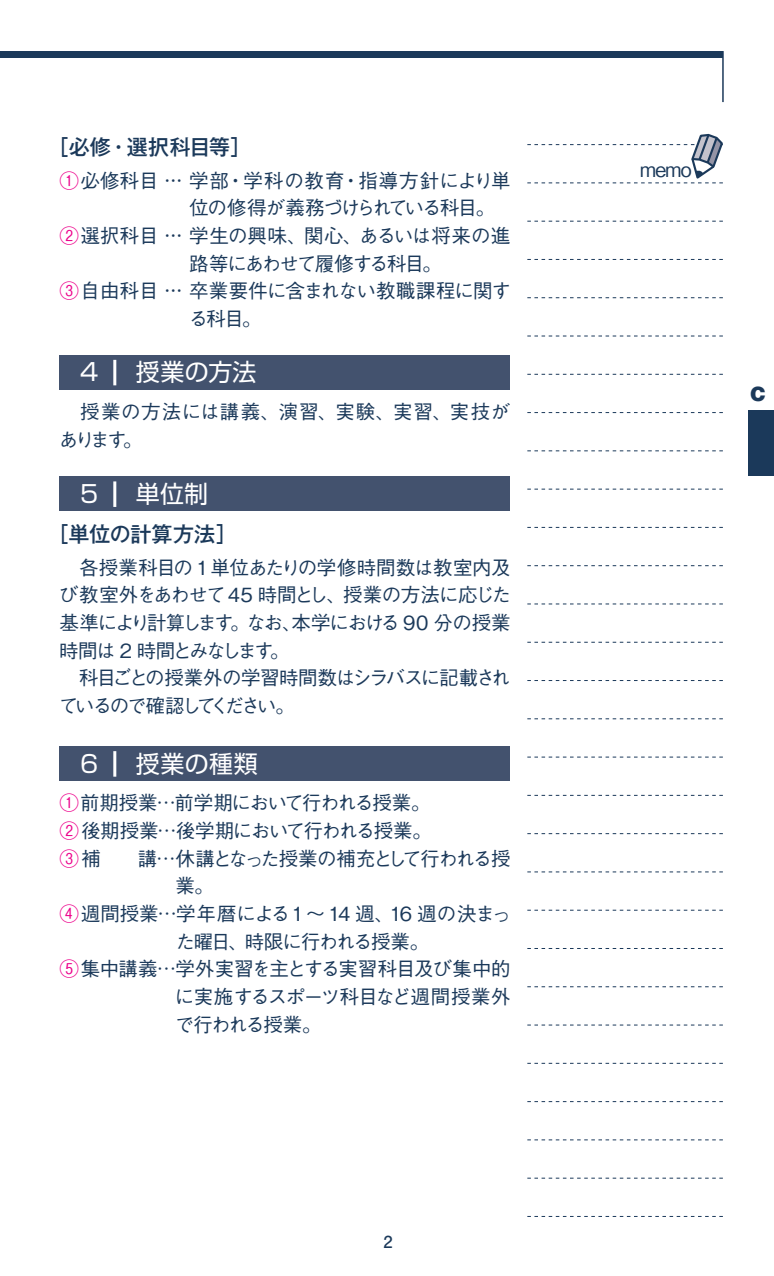
<style>
.page{position:relative;width:774px;height:1276px;background:#fff}
.page>*{position:absolute;margin:0;border:0;box-sizing:border-box;transform-origin:0 0}
.t1{font:24px "Shin Go Pro";letter-spacing:.01em;color:#fff}
.t2{font:500 21px "Gothic MB101 Pro";letter-spacing:.005em;color:#1b395a}
.t3{font:900 19.8px "Helvetica";color:#1b395a}
.t4{font:500 19.5px/27.6px "Gothic BBB Pro";letter-spacing:-.05em;color:#1b395a}
.t5{font:500 19.5px/27.6px "Gothic BBB Pro";letter-spacing:.035em;color:#1b395a}
.t6{font:500 19.5px "Gothic BBB Pro";color:#1b395a}
.t7{font:500 19.5px "Gothic BBB Pro";letter-spacing:-.095em;color:#1b395a}
.t8{font:500 19.5px "Gothic BBB Pro";letter-spacing:-.005em;color:#1b395a}
.t9{font:500 19.5px "Gothic BBB Pro";letter-spacing:-.03em;color:#1b395a}
.t10{font:500 19.5px "Gothic BBB Pro";letter-spacing:-.07em;color:#1b395a}
.t11{font:500 19.5px "Gothic BBB Pro";letter-spacing:-.075em;color:#1b395a}
.t12{font:500 19.5px "Gothic BBB Pro";letter-spacing:-.09em;color:#1b395a}
.t13{font:500 19.5px "Gothic BBB Pr 5";color:#1b395a}
.t14{font:700 16.5px "Futo Go B101 Pro";color:#1b395a}
.s1{color:#ed028c}
</style>
<div class="page">
<svg style="left:527px;top:1216px;width:196px;height:1px"></svg>
<svg style="left:527px;top:1177px;width:196px;height:1px"></svg>
<svg style="left:527px;top:1139px;width:196px;height:1px"></svg>
<svg style="left:527px;top:1101px;width:196px;height:1px"></svg>
<svg style="left:527px;top:1062px;width:196px;height:2px"></svg>
<svg style="left:527px;top:1024px;width:196px;height:1px"></svg>
<svg style="left:527px;top:986px;width:196px;height:1px"></svg>
<svg style="left:527px;top:948px;width:196px;height:1px"></svg>
<svg style="left:527px;top:909px;width:196px;height:1px"></svg>
<svg style="left:527px;top:871px;width:196px;height:1px"></svg>
<svg style="left:527px;top:833px;width:196px;height:1px"></svg>
<svg style="left:527px;top:795px;width:196px;height:1px"></svg>
<svg style="left:527px;top:756px;width:196px;height:1px"></svg>
<svg style="left:527px;top:718px;width:196px;height:1px"></svg>
<svg style="left:527px;top:680px;width:196px;height:1px"></svg>
<svg style="left:527px;top:642px;width:196px;height:1px"></svg>
<svg style="left:527px;top:603px;width:196px;height:1px"></svg>
<svg style="left:527px;top:565px;width:196px;height:1px"></svg>
<svg style="left:527px;top:527px;width:196px;height:1px"></svg>
<svg style="left:527px;top:488px;width:196px;height:1px"></svg>
<svg style="left:527px;top:450px;width:196px;height:1px"></svg>
<svg style="left:527px;top:412px;width:196px;height:1px"></svg>
<svg style="left:527px;top:374px;width:196px;height:1px"></svg>
<svg style="left:527px;top:335px;width:196px;height:1px"></svg>
<svg style="left:527px;top:297px;width:196px;height:1px"></svg>
<svg style="left:527px;top:259px;width:196px;height:1px"></svg>
<svg style="left:527px;top:221px;width:196px;height:1px"></svg>
<svg style="left:527px;top:133px;width:196px;height:50px"></svg>
<div style="left:60px;top:477px;width:450px;height:34px;background:#43526e"></div>
<hr style="left:113px;top:481px;width:3px;height:26px;background:#fff">
<div style="left:60px;top:355px;width:450px;height:34px;background:#43526e"></div>
<hr style="left:113px;top:360px;width:3px;height:25px;background:#fff">
<div style="left:60px;top:746px;width:450px;height:34px;background:#43526e"></div>
<hr style="left:113px;top:751px;width:3px;height:25px;background:#fff">
<svg style="left:0;top:51px;width:724px;height:52px"></svg>
<div style="left:0;top:51px;width:723px;height:6px;background:#1b395a"></div>
<div style="left:748px;top:410px;width:26px;height:65px;background:#1b395a"></div>
<p class="t2" style="left:48px;top:130px;width:205px">［必修・選択科目等］</p>
<p class="t5" style="left:60px;top:164px;width:453px"><span class="s1">①</span>必修科目･･･ 学部・学科の教育・指導方針により単</p>
<p class="t11" style="left:189px;top:192px;width:307px">位の修得が義務づけられている科目。</p>
<p class="t6" style="left:60px;top:220px;width:452px"><span class="s1">②</span>選択科目･･･ 学生の興味、関心、あるいは将来の進</p>
<p class="t12" style="left:189px;top:248px;width:254px">路等にあわせて履修する科目。</p>
<p class="t6" style="left:60px;top:275px;width:453px"><span class="s1">③</span>自由科目･･･ 卒業要件に含まれない教職課程に関す</p>
<p class="t4" style="left:189px;top:302px;width:74px">る科目。</p>
<p class="t1" style="left:80px;top:352px;width:20px">4</p>
<p class="t1" style="left:136px;top:352px;width:122px">授業の方法</p>
<p class="t5" style="left:59px;top:395px;width:453px">　授業の方法には講義、演習、実験、実習、実技があります。</p>
<p class="t1" style="left:80px;top:474px;width:20px">5</p>
<p class="t1" style="left:136px;top:474px;width:74px">単位制</p>
<p class="t2" style="left:48px;top:516px;width:190px">［単位の計算方法］</p>
<p class="t4" style="left:59px;top:551px;width:454px">　各授業科目の 1単位あたりの学修時間数は教室内及び教室外をあわせて45 時間とし、授業の方法に応じた基準により計算します。なお、本学における 90 分の授業時間は 2 時間とみなします。<br>　科目ごとの授業外の学習時間数はシラバスに記載されているので確認してください。</p>
<p class="t1" style="left:80px;top:744px;width:20px">6</p>
<p class="t1" style="left:136px;top:744px;width:123px">授業の種類</p>
<p class="t4" style="left:59px;top:787px;width:373px"><span class="s1">①</span>前期授業…前学期において行われる授業。</p>
<p class="t4" style="left:59px;top:814px;width:374px"><span class="s1">②</span> 後期授業…後学期において行われる授業。</p>
<p class="t7" style="left:59px;top:842px;width:453px"><span class="s1">③</span> 補　　講…休講となった授業の補充として行われる授</p>
<p class="t4" style="left:175px;top:869px;width:40px">業。</p>
<p class="t8" style="left:59px;top:898px;width:453px"><span class="s1">④</span>週間授業…学年暦による1～ 14 週、16 週の決まっ</p>
<p class="t10" style="left:176px;top:925px;width:255px">た曜日、時限に行われる授業。</p>
<p class="t9" style="left:59px;top:953px;width:453px"><span class="s1">⑤</span>集中講義…学外実習を主とする実習科目及び集中的</p>
<p class="t4" style="left:175px;top:980px;width:337px">に実施するスポーツ科目など週間授業外</p>
<p class="t10" style="left:175px;top:1008px;width:148px">で行われる授業。</p>
<p class="t14" style="left:383px;top:1228px;width:11px">2</p>
<p class="t13" style="left:640px;top:154px;width:53px">memo</p>
<p class="t3" style="left:751px;top:381px;width:17px">C</p>
</div>
